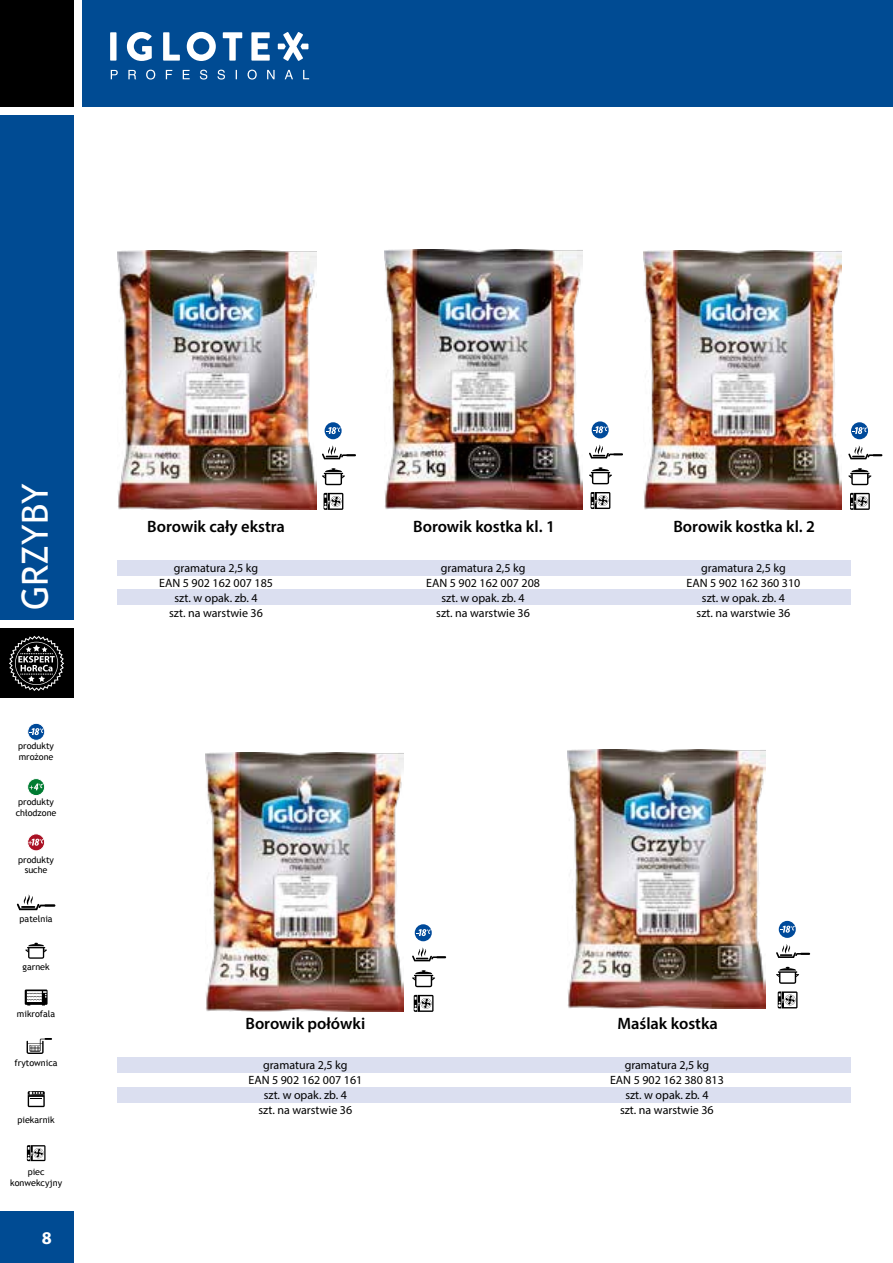
<style>
.page{position:relative;width:893px;height:1263px;background:#fff}
.page>*{position:absolute;margin:0;border:0;box-sizing:border-box;transform-origin:0 0}
.t1{font:36px "Trebuchet MS";color:#fff}
.t2{font:700 18px "Myriad Pro";color:#fff}
.t3{font:600 16.5px "Myriad Pro";color:#000}
.t4{font:12px/15px "Myriad Pro";color:#000;text-align:center}
.t5{font:9px/10.8px "Trebuchet MS";color:#000}
</style>
<div class="page">
<div style="left:0;top:1212px;width:74px;height:51px;background:#004b93"></div>
<div style="left:0;top:628px;width:74px;height:70px;background:#000"></div>
<svg style="left:9px;top:636px;width:55px;height:55px"></svg>
<div style="left:0;top:115px;width:74px;height:505px;background:#004b93"></div>
<div style="left:0;top:0;width:74px;height:106px;background:#000"></div>
<div style="left:82px;top:0;width:811px;height:106px;background:#004b93"></div>
<div style="left:117px;top:560px;width:733px;height:15px;background:#dbdff0"></div>
<div style="left:117px;top:1058px;width:733px;height:15px;background:#dbdff0"></div>
<div style="left:117px;top:590px;width:733px;height:15px;background:#dbdff0"></div>
<div style="left:117px;top:1087px;width:733px;height:16px;background:#dbdff0"></div>
<img style="left:568px;top:749px;width:197px;height:259px">
<img style="left:385px;top:250px;width:197px;height:259px">
<img style="left:644px;top:250px;width:197px;height:260px">
<img style="left:206px;top:752px;width:197px;height:260px">
<img style="left:117px;top:250px;width:199px;height:260px">
<svg style="left:412px;top:970px;width:23px;height:17px"></svg>
<svg style="left:776px;top:967px;width:23px;height:17px"></svg>
<svg style="left:848px;top:468px;width:23px;height:17px"></svg>
<svg style="left:589px;top:467px;width:23px;height:17px"></svg>
<svg style="left:322px;top:468px;width:23px;height:17px"></svg>
<svg style="left:412px;top:947px;width:34px;height:14px"></svg>
<svg style="left:776px;top:944px;width:34px;height:14px"></svg>
<svg style="left:848px;top:445px;width:34px;height:14px"></svg>
<svg style="left:589px;top:444px;width:34px;height:14px"></svg>
<svg style="left:322px;top:445px;width:34px;height:14px"></svg>
<div style="left:415px;top:924px;width:17px;height:17px;background:#004a9a;border-radius:50%"></div>
<svg style="left:416px;top:929px;width:15px;height:7px"></svg>
<svg style="left:779px;top:921px;width:17px;height:17px"></svg>
<svg style="left:780px;top:926px;width:15px;height:7px"></svg>
<div style="left:851px;top:422px;width:17px;height:17px;background:#004a9a;border-radius:50%"></div>
<svg style="left:852px;top:427px;width:15px;height:7px"></svg>
<svg style="left:592px;top:421px;width:17px;height:17px"></svg>
<svg style="left:593px;top:426px;width:15px;height:7px"></svg>
<div style="left:325px;top:422px;width:17px;height:17px;background:#004a9a;border-radius:50%"></div>
<svg style="left:326px;top:427px;width:15px;height:7px"></svg>
<svg style="left:414px;top:995px;width:19px;height:17px"></svg>
<svg style="left:778px;top:991px;width:19px;height:17px"></svg>
<svg style="left:850px;top:493px;width:20px;height:17px"></svg>
<svg style="left:591px;top:492px;width:19px;height:17px"></svg>
<svg style="left:324px;top:493px;width:19px;height:17px"></svg>
<svg style="left:110px;top:32px;width:198px;height:29px"></svg>
<svg style="left:111px;top:70px;width:7px;height:9px"></svg>
<svg style="left:128px;top:70px;width:8px;height:9px"></svg>
<svg style="left:146px;top:70px;width:9px;height:10px"></svg>
<svg style="left:166px;top:70px;width:6px;height:9px"></svg>
<svg style="left:183px;top:70px;width:7px;height:9px"></svg>
<svg style="left:200px;top:70px;width:7px;height:10px"></svg>
<svg style="left:217px;top:70px;width:8px;height:10px"></svg>
<svg style="left:248px;top:70px;width:9px;height:10px"></svg>
<svg style="left:267px;top:70px;width:8px;height:9px"></svg>
<svg style="left:285px;top:70px;width:8px;height:9px"></svg>
<svg style="left:303px;top:70px;width:6px;height:9px"></svg>
<svg style="left:28px;top:723px;width:17px;height:17px"></svg>
<div style="left:27px;top:723px;width:18px;height:18px;border:1px solid #fff;border-radius:50%"></div>
<svg style="left:29px;top:728px;width:15px;height:7px"></svg>
<svg style="left:28px;top:778px;width:17px;height:17px"></svg>
<div style="left:27px;top:778px;width:18px;height:18px;border:1px solid #fff;border-radius:50%"></div>
<svg style="left:30px;top:783px;width:13px;height:7px"></svg>
<svg style="left:28px;top:834px;width:17px;height:17px"></svg>
<div style="left:27px;top:833px;width:18px;height:18px;border:1px solid #fff;border-radius:50%"></div>
<svg style="left:28px;top:839px;width:16px;height:7px"></svg>
<svg style="left:25px;top:989px;width:23px;height:16px"></svg>
<svg style="left:27px;top:1038px;width:25px;height:16px"></svg>
<svg style="left:28px;top:1091px;width:17px;height:16px"></svg>
<svg style="left:27px;top:1145px;width:19px;height:16px"></svg>
<svg style="left:17px;top:894px;width:38px;height:16px"></svg>
<svg style="left:25px;top:943px;width:22px;height:16px"></svg>
<h1 class="t1" style="left:14px;top:610px;width:128px;rotate:-90deg">GRZYBY</h1>
<p class="t5" style="left:18px;top:740px;width:37px">produkty mrożone</p>
<p class="t5" style="left:16px;top:796px;width:42px">produkty chłodzone</p>
<p class="t5" style="left:18px;top:854px;width:37px;text-align:center">produkty suche</p>
<p class="t5" style="left:20px;top:914px;width:35px">patelnia</p>
<p class="t5" style="left:23px;top:961px;width:29px">garnek</p>
<p class="t5" style="left:17px;top:1008px;width:40px">mikrofala</p>
<p class="t5" style="left:15px;top:1057px;width:45px">frytownica</p>
<p class="t5" style="left:18px;top:1114px;width:39px">piekarnik</p>
<p class="t5" style="left:10px;top:1166px;width:53px;text-align:center">piec konwekcyjny</p>
<h2 class="t2" style="left:42px;top:1226px;width:11px">8</h2>
<h3 class="t3" style="left:147px;top:516px;width:139px">Borowik cały ekstra</h3>
<p class="t4" style="left:159px;top:560px;width:115px">gramatura 2,5 kg<br>EAN 5 902 162 007 185 szt. w opak. zb. 4<br>szt. na warstwie 36</p>
<h3 class="t3" style="left:413px;top:516px;width:143px">Borowik kostka kl. 1</h3>
<h3 class="t3" style="left:673px;top:516px;width:143px">Borowik kostka kl. 2</h3>
<p class="t4" style="left:426px;top:560px;width:115px">gramatura 2,5 kg<br>EAN 5 902 162 007 208 szt. w opak. zb. 4<br>szt. na warstwie 36</p>
<p class="t4" style="left:686px;top:560px;width:115px">gramatura 2,5 kg<br>EAN 5 902 162 360 310 szt. w opak. zb. 4<br>szt. na warstwie 36</p>
<h3 class="t3" style="left:245px;top:1013px;width:121px">Borowik połówki</h3>
<p class="t4" style="left:248px;top:1058px;width:115px">gramatura 2,5 kg<br>EAN 5 902 162 007 161 szt. w opak. zb. 4<br>szt. na warstwie 36</p>
<h3 class="t3" style="left:617px;top:1013px;width:102px">Maślak kostka</h3>
<p class="t4" style="left:610px;top:1058px;width:115px">gramatura 2,5 kg<br>EAN 5 902 162 380 813 szt. w opak. zb. 4<br>szt. na warstwie 36</p>
</div>
